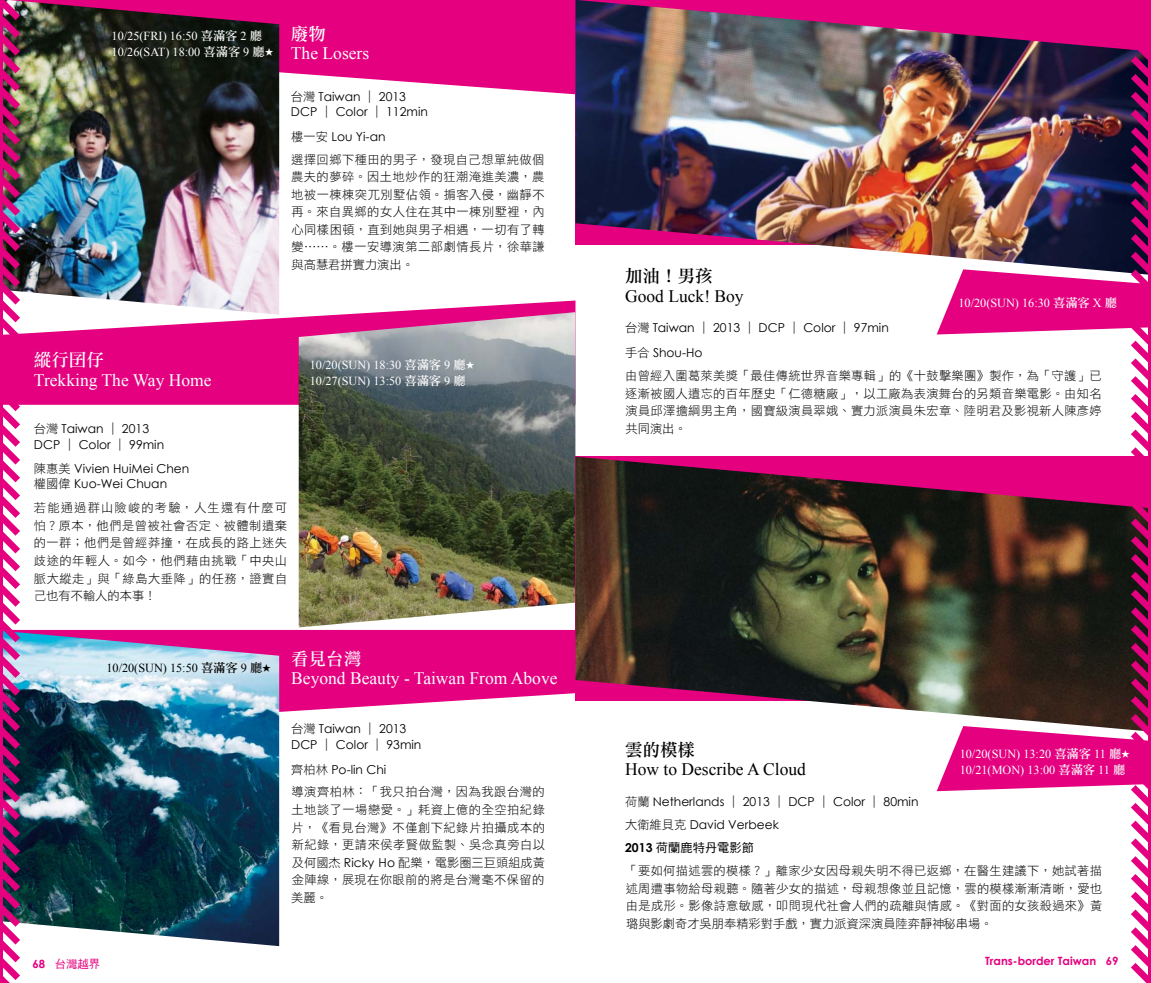
<style>
.page{position:relative;width:1151px;height:983px;background:#fff}
.page>*{position:absolute;margin:0;border:0;box-sizing:border-box;transform-origin:0 0}
.t1{font:17.5px "Times New Roman";color:#fff}
.t2{font:17.5px "Times New Roman";color:#000}
.t3{font:17.5px "DF Li Song Std W5";color:#fff}
.t4{font:17.5px "DF Li Song Std W5";color:#000}
.t5{font:12.25px/17.5px "DF Hei Std W3";letter-spacing:.025em;color:#000;text-align:justify}
.t6{font:12.25px/15.8px "Century Gothic";color:#000}
.t7{font:12.25px/15.8px "Times New Roman";color:#fff}
.t8{font:12.25px "Times New Roman";color:#000}
.t9{font:12.25px "DF Hei Std W5";color:#000}
.t10{font:700 11.38px "Century Gothic";color:#e4007f}
.t11{font:11.38px "DF Hei Std W5";color:#e4007f}
.s1{font-family:"DF Li Song Std W5"}
.s2{font-family:"DF Li Song Std W5";font-size:8.75px}
.s3{font-family:"DF Hei Std W3"}
.s4{font-family:"Century Gothic"}
.s5{font-family:"Century Gothic";font-weight:700}
</style>
<div class="page">
<svg style="left:279px;top:0;width:296px;height:94px;background:#e61d8d"></svg>
<svg style="left:27px;top:629px;width:548px;height:100px;fill:#e4007f"></svg>
<img style="left:27px;top:0;width:252px;height:300px">
<img style="left:27px;top:630px;width:252px;height:315px">
<svg style="left:27px;top:300px;width:548px;height:104px;fill:#e4007f"></svg>
<img style="left:299px;top:312px;width:276px;height:315px">
<img style="left:3px;top:0;width:24px;height:982px">
<hr style="left:0;top:0;width:3px;height:982px;background:#e4007f">
<img style="left:575px;top:0;width:362px;height:256px">
<img style="left:575px;top:456px;width:362px;height:257px">
<img style="left:937px;top:0;width:214px;height:982px">
<p class="t7" style="left:112px;top:28px;width:163px">10/25(FRI) 16:50 <span class="s1">喜滿客</span> 2 <span class="s1">廳<br></span>10/26(SAT) 18:00 <span class="s1">喜滿客</span> 9 <span class="s1">廳</span><span class="s2">★</span></p>
<h1 class="t3" style="left:291px;top:24px;width:36px">廢物</h1>
<h1 class="t1" style="left:291px;top:42px;width:80px">The Losers</h1>
<p class="t6" style="left:291px;top:88px;width:138px"><span class="s3">台灣</span> Taiwan <span class="s3">｜</span> 2013<br>DCP <span class="s3">｜</span> Color <span class="s3">｜</span> 112min</p>
<p class="t6" style="left:291px;top:128px;width:96px"><span class="s3">樓一安</span> Lou Yi-an</p>
<p class="t5" style="left:291px;top:150px;width:255px">選擇回鄉下種田的男子，發現自己想單純做個農夫的夢碎。因土地炒作的狂潮淹進美濃，農地被一棟棟突兀別墅佔領。掮客入侵，幽靜不再。來自異鄉的女人住在其中一棟別墅裡，內心同樣困頓，直到她與男子相遇，一切有了轉變⋯⋯。樓一安導演第二部劇情長片，徐華謙與高慧君拼實力演出。</p>
<h1 class="t3" style="left:34px;top:350px;width:71px">縱行囝仔</h1>
<h1 class="t1" style="left:34px;top:368px;width:179px">Trekking The Way Home</h1>
<p class="t6" style="left:34px;top:420px;width:132px"><span class="s3">台灣</span> Taiwan <span class="s3">｜</span> 2013<br>DCP <span class="s3">｜</span> Color <span class="s3">｜</span> 99min</p>
<p class="t7" style="left:310px;top:357px;width:166px">10/20(SUN) 18:30 <span class="s1">喜滿客</span> 9 <span class="s1">廳</span><span class="s2">★<br></span>10/27(SUN) 13:50 <span class="s1">喜滿客</span> 9 <span class="s1">廳</span></p>
<p class="t6" style="left:34px;top:460px;width:157px"><span class="s3">陳惠美</span> Vivien HuiMei Chen<span class="s3">權國偉</span> Kuo-Wei Chuan</p>
<p class="t5" style="left:34px;top:499px;width:255px">若能通過群山險峻的考驗，人生還有什麼可怕？原本，他們是曾被社會否定、被體制遺棄的一群；他們是曾經莽撞，在成長的路上迷失歧途的年輕人。如今，他們藉由挑戰「中央山脈大縱走」與「綠島大垂降」的任務，證實自己也有不輸人的本事！</p>
<p class="t8" style="left:106px;top:659px;width:166px">10/20(SUN) 15:50 <span class="s1">喜滿客</span> 9 <span class="s1">廳</span><span class="s2">★</span></p>
<h1 class="t3" style="left:291px;top:648px;width:71px">看見台灣</h1>
<h1 class="t1" style="left:291px;top:666px;width:268px">Beyond Beauty - Taiwan From Above</h1>
<p class="t6" style="left:291px;top:720px;width:132px"><span class="s3">台灣</span> Taiwan <span class="s3">｜</span> 2013<br>DCP <span class="s3">｜</span> Color <span class="s3">｜</span> 93min</p>
<p class="t6" style="left:291px;top:760px;width:97px"><span class="s3">齊柏林</span> Po-lin Chi</p>
<p class="t5" style="left:291px;top:782px;width:255px">導演齊柏林：「我只拍台灣，因為我跟台灣的土地談了一場戀愛。」耗資上億的全空拍紀錄片，《看見台灣》不僅創下紀錄片拍攝成本的新紀錄，更請來侯孝賢做監製、吳念真旁白以及何國杰 <span class="s4">Ricky Ho</span> 配樂，電影圈三巨頭組成黃金陣線，展現在你眼前的將是台灣毫不保留的美麗。</p>
<p class="t11" style="left:33px;top:957px;width:69px"><span class="s5">68</span> 台灣越界</p>
<h1 class="t4" style="left:625px;top:266px;width:89px">加油！男孩</h1>
<h1 class="t2" style="left:625px;top:284px;width:120px">Good Luck! Boy</h1>
<p class="t6" style="left:625px;top:320px;width:265px"><span class="s3">台灣</span> Taiwan <span class="s3">｜</span> 2013 <span class="s3">｜</span> DCP <span class="s3">｜</span> Color <span class="s3">｜</span> 97min</p>
<p class="t6" style="left:625px;top:344px;width:79px"><span class="s3">手合</span> Shou-Ho</p>
<p class="t7" style="left:958px;top:294px;width:160px">10/20(SUN) 16:30 <span class="s1">喜滿客</span> X <span class="s1">廳</span></p>
<p class="t5" style="left:625px;top:367px;width:478px">由曾經入圍葛萊美獎「最佳傳統世界音樂專輯」的《十鼓擊樂團》製作，為「守護」已逐漸被國人遺忘的百年歷史「仁德糖廠」，以工廠為表演舞台的另類音樂電影。由知名演員邱澤擔綱男主角，國寶級演員翠娥、實力派演員朱宏章、陸明君及影視新人陳彥婷共同演出。</p>
<h1 class="t4" style="left:625px;top:740px;width:71px">雲的模樣</h1>
<h1 class="t2" style="left:625px;top:757px;width:182px">How to Describe A Cloud</h1>
<p class="t6" style="left:625px;top:789px;width:295px;line-height:22.9px"><span class="s3">荷蘭</span> Netherlands <span class="s3">｜</span> 2013 <span class="s3">｜</span> DCP <span class="s3">｜</span> Color <span class="s3">｜</span> 80min<span class="s3">大衛維貝克</span> David Verbeek</p>
<p class="t9" style="left:625px;top:840px;width:130px"><span class="s5">2013</span> 荷蘭鹿特丹電影節</p>
<p class="t7" style="left:960px;top:746px;width:172px">10/20(SUN) 13:20 <span class="s1">喜滿客</span> 11 <span class="s1">廳</span><span class="s2">★<br></span>10/21(MON) 13:00 <span class="s1">喜滿客</span> 11 <span class="s1">廳</span></p>
<p class="t5" style="left:625px;top:861px;width:478px">「要如何描述雲的模樣？」離家少女因母親失明不得已返鄉，在醫生建議下，她試著描述周遭事物給母親聽。隨著少女的描述，母親想像並且記憶，雲的模樣漸漸清晰，愛也由是成形。影像詩意敏感，叩問現代社會人們的疏離與情感。《對面的女孩殺過來》黃璐與影劇奇才吳朋奉精彩對手戲，實力派資深演員陸弈靜神秘串場。</p>
<p class="t10" style="left:985px;top:952px;width:135px">Trans-border Taiwan 69</p>
</div>
